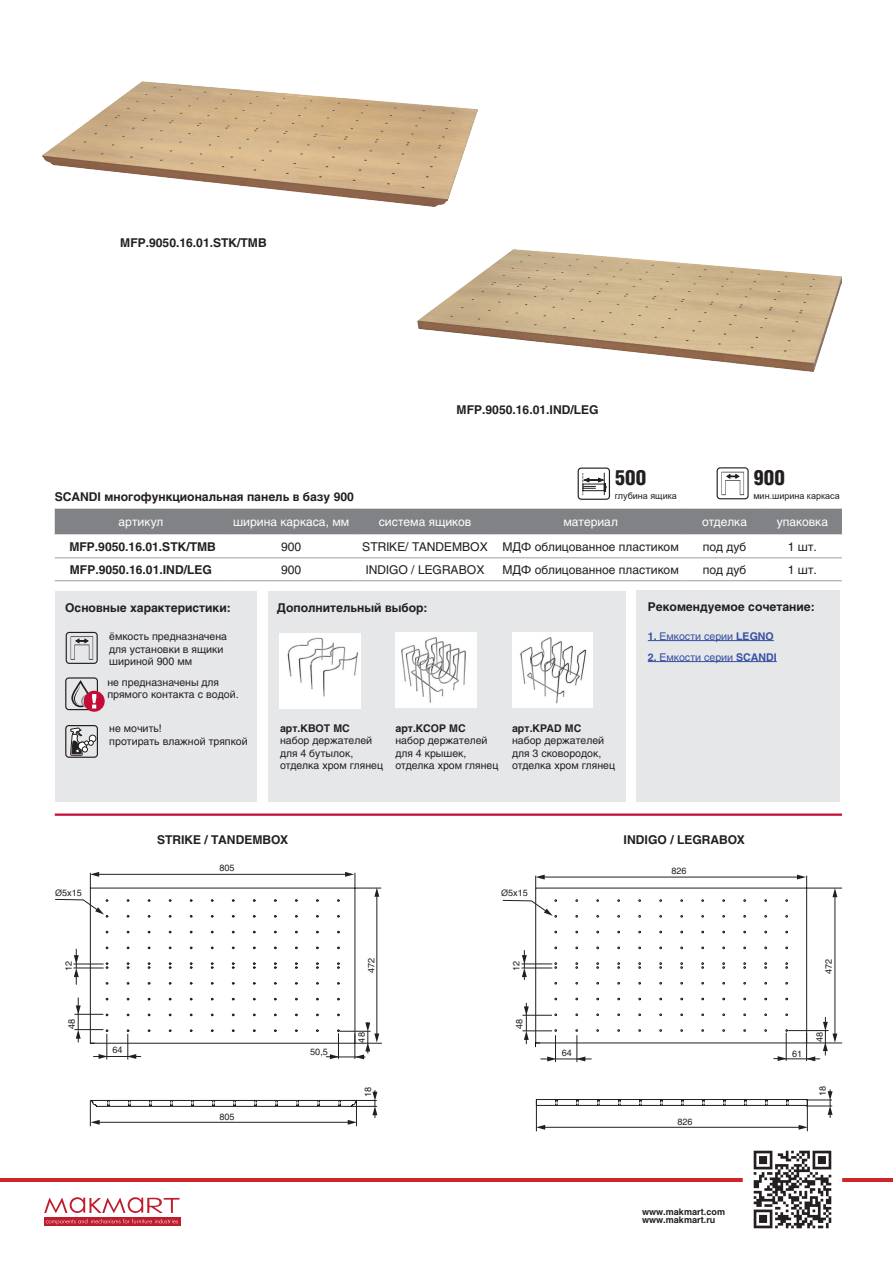
<style>
.page{position:relative;width:893px;height:1263px;background:#fff}
.page>*{position:absolute;margin:0;border:0;box-sizing:border-box;transform-origin:0 0}
.t1{font:900 21px "Helios Cond";color:#231f20}
.артикулы{font:700 12px "Helios";color:#231f20}
.t2{font:12px "Helios";color:#231f20}
.t3{font:12px "Helios";color:#fff}
.артикулы-2{font:10.5px/12.6px "Helios";color:#231f20}
.артикулы-3{font:10.5px "Helios";color:#3750a2}
.артикулы-4{font:700 10.5px "Helios";color:#231f20}
.схемы{font:9px "Helios";color:#231f20}
.t4{font:700 9px/8.6px "Helios";color:#231f20}
.t5{font:9px "Arial";color:#231f20}
.s1{font-weight:700}
.s2{font-family:"Arial"}
</style>
<div class="page">
<hr style="left:0;top:1178px;width:893px;height:3px;background:#d1232a">
<img style="left:746px;top:1150px;width:93px;height:79px">
<div style="left:44px;top:1217px;width:136px;height:9px;background:#be1d2c"></div>
<svg style="left:46px;top:1219px;width:132px;height:5px"></svg>
<svg style="left:44px;top:1197px;width:136px;height:16px"></svg>
<div style="left:717px;top:467px;width:32px;height:32px;border:1px solid #231f20;border-radius:3px"></div>
<svg style="left:722px;top:472px;width:22px;height:23px"></svg>
<div style="left:55px;top:509px;width:787px;height:25px;background:#808285"></div>
<hr style="left:227px;top:557px;width:128px;height:1px;background:#a8a9ad">
<hr style="left:355px;top:557px;width:140px;height:1px;background:#a8a9ad">
<hr style="left:495px;top:557px;width:191px;height:1px;background:#a8a9ad">
<hr style="left:686px;top:557px;width:77px;height:1px;background:#a8a9ad">
<hr style="left:763px;top:557px;width:79px;height:1px;background:#a8a9ad">
<hr style="left:227px;top:580px;width:128px;height:1px;background:#a8a9ad">
<hr style="left:355px;top:580px;width:140px;height:1px;background:#a8a9ad">
<hr style="left:495px;top:580px;width:191px;height:1px;background:#a8a9ad">
<hr style="left:686px;top:580px;width:77px;height:1px;background:#a8a9ad">
<hr style="left:763px;top:580px;width:79px;height:1px;background:#a8a9ad">
<hr style="left:55px;top:557px;width:172px;height:1px;background:#a8a9ad">
<hr style="left:55px;top:580px;width:172px;height:1px;background:#a8a9ad">
<hr style="left:55px;top:813px;width:787px;height:3px;background:#c40c37">
<svg style="left:535px;top:887px;width:273px;height:219px"></svg>
<hr style="left:543px;top:877px;width:256px;height:1px;background:#231f20">
<hr style="left:834px;top:895px;width:1px;height:140px;background:#231f20">
<svg style="left:832px;top:889px;width:5px;height:8px"></svg>
<svg style="left:535px;top:875px;width:10px;height:13px"></svg>
<svg style="left:797px;top:875px;width:10px;height:13px"></svg>
<hr style="left:807px;top:888px;width:35px;height:1px;background:#231f20">
<hr style="left:807px;top:1042px;width:35px;height:1px;background:#231f20">
<hr style="left:544px;top:1127px;width:256px;height:1px;background:#231f20">
<svg style="left:537px;top:1125px;width:8px;height:5px"></svg>
<svg style="left:799px;top:1125px;width:8px;height:5px"></svg>
<hr style="left:807px;top:1099px;width:1px;height:32px;background:#231f20">
<hr style="left:536px;top:1099px;width:1px;height:32px;background:#231f20">
<svg style="left:90px;top:887px;width:267px;height:240px"></svg>
<hr style="left:97px;top:874px;width:250px;height:1px;background:#231f20">
<svg style="left:90px;top:872px;width:9px;height:16px"></svg>
<hr style="left:376px;top:895px;width:1px;height:140px;background:#231f20">
<svg style="left:337px;top:872px;width:44px;height:30px"></svg>
<svg style="left:348px;top:1090px;width:29px;height:35px"></svg>
<svg style="left:806px;top:1089px;width:26px;height:28px"></svg>
<svg style="left:502px;top:899px;width:51px;height:17px"></svg>
<svg style="left:55px;top:898px;width:49px;height:16px"></svg>
<svg style="left:326px;top:1022px;width:56px;height:37px"></svg>
<svg style="left:774px;top:1017px;width:63px;height:44px"></svg>
<hr style="left:522px;top:963px;width:30px;height:1px;background:#231f20">
<hr style="left:522px;top:967px;width:30px;height:1px;background:#231f20">
<svg style="left:522px;top:950px;width:5px;height:29px"></svg>
<svg style="left:523px;top:1003px;width:68px;height:59px"></svg>
<svg style="left:74px;top:949px;width:29px;height:35px"></svg>
<svg style="left:75px;top:998px;width:66px;height:61px"></svg>
<img style="left:418px;top:250px;width:424px;height:121px">
<img style="left:43px;top:81px;width:434px;height:125px">
<div style="left:578px;top:467px;width:32px;height:33px;border:1px solid #231f20;border-radius:3px"></div>
<svg style="left:582px;top:473px;width:24px;height:22px"></svg>
<div style="left:55px;top:591px;width:201px;height:210px;background:#e6e7e9"></div>
<div style="left:66px;top:632px;width:32px;height:32px;border:1px solid #231f20;border-radius:3px"></div>
<svg style="left:71px;top:636px;width:22px;height:24px"></svg>
<div style="left:65px;top:725px;width:33px;height:33px;border:1px solid #231f20;border-radius:3px"></div>
<div style="left:89px;top:735px;width:7px;height:7px;background:#fff;border-radius:50%"></div>
<div style="left:89px;top:735px;width:7px;height:7px;border:1px solid #231f20;border-radius:50%"></div>
<svg style="left:70px;top:726px;width:23px;height:30px"></svg>
<div style="left:268px;top:591px;width:358px;height:210px;background:#e6e7e9"></div>
<div style="left:65px;top:677px;width:33px;height:33px;border:1px solid #231f20;border-radius:3px"></div>
<div style="left:71px;top:681px;width:19px;height:26px;border:2px solid #231f20;border-radius:8px"></div>
<div style="left:84px;top:691px;width:20px;height:20px;background:#c40c37;border-radius:50%"></div>
<div style="left:84px;top:691px;width:21px;height:21px;border:2px solid #c40c37;border-radius:50%"></div>
<svg style="left:74px;top:686px;width:22px;height:23px"></svg>
<img style="left:280px;top:633px;width:81px;height:76px">
<img style="left:395px;top:632px;width:81px;height:75px">
<img style="left:512px;top:632px;width:81px;height:75px">
<div style="left:636px;top:590px;width:204px;height:211px;background:#e6e7e9"></div>
<hr style="left:648px;top:640px;width:126px;height:1px;background:#3750a2">
<hr style="left:648px;top:661px;width:129px;height:1px;background:#3750a2">
<p class="артикулы" style="left:120px;top:235px;width:148px">MFP.9050.16.01.STK/TMB</p>
<p class="артикулы" style="left:457px;top:403px;width:144px">MFP.9050.16.01.IND/LEG</p>
<p class="t1" style="left:615px;top:466px;width:33px">500</p>
<p class="t1" style="left:753px;top:466px;width:33px">900</p>
<p class="артикулы" style="left:55px;top:489px;width:301px">SCANDI многофункциональная панель в базу 900</p>
<p class="t3" style="left:119px;top:515px;width:46px">артикул</p>
<p class="t3" style="left:233px;top:515px;width:118px">ширина каркаса, мм</p>
<p class="t3" style="left:379px;top:515px;width:94px">система ящиков</p>
<p class="t3" style="left:563px;top:515px;width:56px">материал</p>
<p class="t3" style="left:702px;top:515px;width:47px">отделка</p>
<p class="t3" style="left:777px;top:515px;width:53px">упаковка</p>
<p class="артикулы" style="left:69px;top:540px;width:148px">MFP.9050.16.01.STK/TMB</p>
<p class="t2" style="left:281px;top:540px;width:22px">900</p>
<p class="t2" style="left:362px;top:540px;width:127px">STRIKE/ TANDEMBOX</p>
<p class="t2" style="left:502px;top:540px;width:178px">МДФ облицованное пластиком</p>
<p class="t2" style="left:703px;top:540px;width:45px">под дуб</p>
<p class="t2" style="left:788px;top:540px;width:31px">1 шт.</p>
<p class="артикулы" style="left:70px;top:563px;width:144px">MFP.9050.16.01.IND/LEG</p>
<p class="t2" style="left:281px;top:562px;width:22px">900</p>
<p class="t2" style="left:366px;top:562px;width:120px">INDIGO / LEGRABOX</p>
<p class="t2" style="left:502px;top:562px;width:178px">МДФ облицованное пластиком</p>
<p class="t2" style="left:703px;top:562px;width:45px">под дуб</p>
<p class="t2" style="left:788px;top:562px;width:31px">1 шт.</p>
<p class="t5" style="left:615px;top:489px;width:64px">глубина ящика</p>
<p class="t5" style="left:753px;top:489px;width:88px">мин.ширина каркаса</p>
<p class="артикулы" style="left:65px;top:601px;width:167px">Основные характеристики:</p>
<p class="артикулы-2" style="left:109px;top:630px;width:119px">ёмкость предназначена для установки в ящики шириной 900 мм</p>
<p class="артикулы-2" style="left:107px;top:675px;width:133px">не предназначены для прямого контакта с водой.</p>
<p class="артикулы-2" style="left:109px;top:721px;width:140px;line-height:13.5px">не мочить!<br>протирать влажной тряпкой</p>
<p class="артикулы" style="left:277px;top:601px;width:152px">Дополнительный выбор:</p>
<p class="артикулы-4" style="left:280px;top:722px;width:71px">арт.KBOT MC</p>
<p class="артикулы-2" style="left:280px;top:734px;width:94px">набор держателей</p>
<p class="артикулы-2" style="left:280px;top:747px;width:75px">для 4 бутылок,</p>
<p class="артикулы-2" style="left:280px;top:759px;width:104px">отделка хром глянец</p>
<p class="артикулы-4" style="left:395px;top:722px;width:72px">арт.KCOP MC</p>
<p class="артикулы-2" style="left:395px;top:734px;width:94px">набор держателей</p>
<p class="артикулы-2" style="left:395px;top:747px;width:73px">для 4 крышек,</p>
<p class="артикулы-2" style="left:395px;top:759px;width:104px">отделка хром глянец</p>
<p class="артикулы-4" style="left:512px;top:722px;width:71px">арт.KPAD MC</p>
<p class="артикулы-2" style="left:512px;top:734px;width:94px">набор держателей</p>
<p class="артикулы-2" style="left:512px;top:747px;width:91px">для 3 сковородок,</p>
<p class="артикулы-2" style="left:512px;top:759px;width:104px">отделка хром глянец</p>
<p class="артикулы" style="left:648px;top:600px;width:169px">Рекомендуемое сочетание:</p>
<p class="артикулы-3" style="left:648px;top:629px;width:128px"><span class="s1">1.</span> Емкости серии <span class="s1">LEGNO</span></p>
<p class="артикулы-3" style="left:648px;top:650px;width:130px"><span class="s1">2.</span> Емкости серии <span class="s1">SCANDI</span></p>
<p class="артикулы" style="left:157px;top:832px;width:133px">STRIKE / TANDEMBOX</p>
<p class="артикулы" style="left:623px;top:832px;width:123px">INDIGO / LEGRABOX</p>
<p class="схемы" style="left:219px;top:862px;width:17px">805</p>
<p class="схемы" style="left:55px;top:888px;width:28px"><span class="s2">Ø</span>5х15</p>
<p class="схемы" style="left:501px;top:888px;width:28px"><span class="s2">Ø</span>5х15</p>
<p class="схемы" style="left:671px;top:865px;width:17px">826</p>
<p class="схемы" style="left:366px;top:973px;width:17px;rotate:-90deg">472</p>
<p class="схемы" style="left:823px;top:974px;width:17px;rotate:-90deg">472</p>
<p class="схемы" style="left:63px;top:971px;width:12px;rotate:-90deg">12</p>
<p class="схемы" style="left:511px;top:971px;width:12px;rotate:-90deg">12</p>
<p class="схемы" style="left:66px;top:1029px;width:12px;rotate:-90deg">48</p>
<p class="схемы" style="left:514px;top:1029px;width:12px;rotate:-90deg">48</p>
<p class="схемы" style="left:356px;top:1042px;width:12px;rotate:-90deg">48</p>
<p class="схемы" style="left:814px;top:1042px;width:12px;rotate:-90deg">48</p>
<p class="схемы" style="left:113px;top:1045px;width:12px">64</p>
<p class="схемы" style="left:562px;top:1048px;width:12px">64</p>
<p class="схемы" style="left:310px;top:1046px;width:19px">50,5</p>
<p class="схемы" style="left:792px;top:1048px;width:12px">61</p>
<p class="схемы" style="left:363px;top:1097px;width:12px;rotate:-90deg">18</p>
<p class="схемы" style="left:817px;top:1096px;width:12px;rotate:-90deg">18</p>
<p class="схемы" style="left:219px;top:1111px;width:17px">805</p>
<p class="схемы" style="left:677px;top:1116px;width:17px">826</p>
<p class="t4" style="left:642px;top:1207px;width:84px">www.makmart.com www.makmart.ru</p>
</div>
